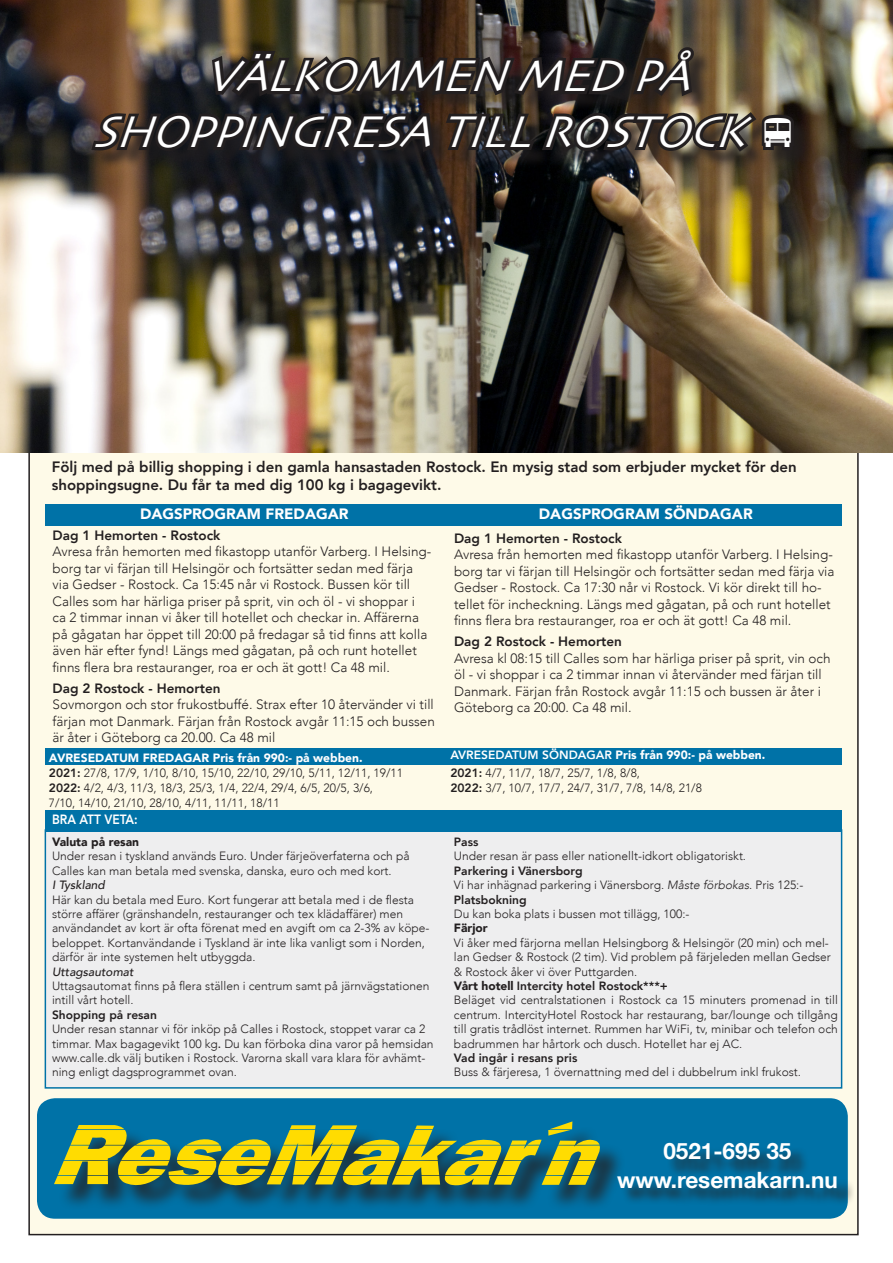
<style>
.page{position:relative;width:893px;height:1263px;background:#fff}
.page>*{position:absolute;margin:0;border:0;box-sizing:border-box;transform-origin:0 0}
.t1{font:italic 46.5px "Skia Regular 1 1";color:#fff}
.t2{font:700 22.5px/28.5px "Helvetica Neue";color:#fff;text-align:center}
.t3{font:800 15px/18px "Avenir";color:#231f20}
.t4{font:900 15px "Avenir";color:#fff}
.t5{font:300 13.5px/16.5px "Avenir";color:#231f20}
.t6{font:800 13.5px "Avenir";color:#231f20}
.t7{font:800 13.5px "Avenir";color:#fff;scale:.89 1}
.t8{font:300 12px/14.4px "Avenir";color:#231f20}
.t9{font:800 12px "Avenir";color:#231f20}
.t10{font:900 12px "Avenir";color:#fff}
.s1{font-weight:800}
.s2{font-weight:900}
.s3{font-weight:500;font-style:italic}
.s4{font-weight:500}
.s5{font-weight:800;color:#fff}
.s6{font-weight:900;color:#fff}
.s7{font-style:italic}
</style>
<div class="page">
<div style="left:29px;top:177px;width:829px;height:1057px;background:#fefae8"></div>
<div style="left:37px;top:1098px;width:811px;height:121px;background:#0072a7;border-radius:18px"></div>
<div style="left:58px;top:1126px;width:568px;height:85px;background:#231f20;opacity:.75"></div>
<svg style="left:54px;top:1121px;width:546px;height:64px"></svg>
<div style="left:666px;top:1146px;width:143px;height:32px;background:#231f20;opacity:.75"></div>
<div style="left:621px;top:1175px;width:235px;height:31px;background:#231f20;opacity:.75"></div>
<img style="left:0;top:0;width:893px;height:452px">
<img style="left:87px;top:0;width:711px;height:191px">
<div style="left:45px;top:829px;width:797px;height:260px;background:#eeeeef;border:2px solid #0072a7"></div>
<div style="left:45px;top:504px;width:797px;height:21px;background:#0072a7"></div>
<div style="left:45px;top:810px;width:797px;height:21px;background:#0072a7"></div>
<div style="left:45px;top:748px;width:797px;height:17px;background:#0072a7"></div>
<p class="t1" style="left:205px;top:48px;width:506px">VÄLKOMMENMEDPÅ</p>
<p class="t1" style="left:92px;top:104px;width:710px">SHOPPINGRESATILLROSTOCK❖</p>
<p class="t3" style="left:52px;top:458px;width:747px">Följ med på billig shopping i den gamla hansastaden Rostock. En mysig stad som erbjuder mycket för den shoppingsugne. Du får ta med dig 100 kg i bagagevikt.</p>
<p class="t4" style="left:140px;top:501px;width:210px">DAGSPROGRAM FREDAGAR</p>
<p class="t6" style="left:53px;top:525px;width:169px">Dag 1 Hemorten - Rostock</p>
<p class="t5" style="left:53px;top:543px;width:380px">Avresa från hemorten med fikastopp utanför Varberg. I Helsing&shy;borg tar vi färjan till Helsingör och fortsätter sedan med färja via Gedser - Rostock. Ca 15:45 når vi Rostock. Bussen kör till Calles som har härliga priser på sprit, vin och öl - vi shoppar i ca 2 timmar innan vi åker till hotellet och checkar in. Affärerna på gågatan har öppet till 20:00 på fredagar så tid finns att kolla även här efter fynd! Längs med gågatan, på och runt hotellet finns flera bra restauranger, roa er och ät gott! Ca 48 mil.</p>
<p class="t6" style="left:53px;top:678px;width:169px">Dag 2 Rostock - Hemorten</p>
<p class="t5" style="left:53px;top:696px;width:384px;text-align:justify">Sovmorgon och stor frukostbuffé. Strax efter 10 återvänder vi till färjan mot Danmark. Färjan från Rostock avgår 11:15 och bussen är åter i Göteborg ca 20.00. Ca 48 mil</p>
<p class="t4" style="left:539px;top:501px;width:215px">DAGSPROGRAM SÖNDAGAR</p>
<p class="t6" style="left:454px;top:528px;width:169px">Dag 1 Hemorten - Rostock</p>
<p class="t5" style="left:454px;top:546px;width:382px">Avresa från hemorten med fikastopp utanför Varberg. I Helsing&shy;borg tar vi färjan till Helsingör och fortsätter sedan med färja via Gedser - Rostock. Ca 17:30 når vi Rostock. Vi kör direkt till ho&shy;tellet för incheckning. Längs med gågatan, på och runt hotellet finns flera bra restauranger, roa er och ät gott! Ca 48 mil.</p>
<p class="t6" style="left:454px;top:631px;width:169px">Dag 2 Rostock - Hemorten</p>
<p class="t5" style="left:454px;top:650px;width:378px">Avresa kl 08:15 till Calles som har härliga priser på sprit, vin och öl - vi shoppar i ca 2 timmar innan vi återvänder med färjan till Danmark. Färjan från Rostock avgår 11:15 och bussen är åter i Göteborg ca 20:00. Ca 48 mil.</p>
<p class="t10" style="left:49px;top:748px;width:315px">AVRESEDATUM FREDAGAR Pris från 990:- på webben.</p>
<p class="t8" style="left:49px;top:766px;width:356px"><span class="s1">2021:</span> 27/8, 17/9, 1/10, 8/10, 15/10, 22/10, 29/10, 5/11, 12/11, 19/11</p>
<p class="t8" style="left:49px;top:781px;width:326px;line-height:15px"><span class="s1">2022:</span> 4/2, 4/3, 11/3, 18/3, 25/3, 1/4, 22/4, 29/4, 6/5, 20/5, 3/6,<br>7/10, 14/10, 21/10, 28/10, 4/11, 11/11, 18/11</p>
<p class="t7" style="left:52px;top:809px;width:98px">BRA ATT VETA:</p>
<p class="t8" style="left:52px;top:835px;width:359px"><span class="s2">Valuta på resan<br></span>Under resan i tyskland används Euro. Under färjeöverfaterna och på<br>Calles kan man betala med svenska, danska, euro och med kort.</p>
<p class="t8" style="left:52px;top:878px;width:379px"><span class="s3">I Tyskland<br></span>Här kan du betala med Euro. Kort fungerar att betala med i de flesta större affärer (gränshandeln, restauranger och tex klädaffärer) men användandet av kort är ofta förenat med en avgift om ca 2-3% av köpe&shy;beloppet. Kortanvändande i Tyskland är inte lika vanligt som i Norden, därför är inte systemen helt utbyggda.</p>
<p class="t8" style="left:52px;top:964px;width:379px"><span class="s3">Uttagsautomat<br></span>Uttagsautomat finns på flera ställen i centrum samt på järnvägstationen intill vårt hotell.</p>
<p class="t8" style="left:52px;top:1007px;width:383px"><span class="s1">Shopping på resan<br></span>Under resan stannar vi för inköp på Calles i Rostock, stoppet varar ca 2 timmar. Max bagagevikt 100 kg<span class="s4">.</span> Du kan förboka dina varor på hemsidan www.calle.dk välj butiken i Rostock. Varorna skall vara klara för avhämt&shy;ning enligt dagsprogrammet ovan.</p>
<p class="t8" style="left:450px;top:746px;width:316px;line-height:18px"><span class="s5">AVRESEDATUM SÖNDAGAR</span> <span class="s6">Pris från 990:- på webben.<br></span><span class="s1">2021:</span> 4/7, 11/7, 18/7, 25/7, 1/8, 8/8,</p>
<p class="t8" style="left:450px;top:781px;width:253px"><span class="s1">2022:</span> 3/7, 10/7, 17/7, 24/7, 31/7, 7/8, 14/8, 21/8</p>
<p class="t8" style="left:454px;top:835px;width:294px"><span class="s1">Pass<br></span>Under resan är pass eller nationellt-idkort obligatoriskt.</p>
<p class="t8" style="left:454px;top:863px;width:351px"><span class="s1">Parkering i Vänersborg<br></span>Vi har inhägnad parkering i Vänersborg. <span class="s7">Måste förbokas</span>. Pris 125:-</p>
<p class="t9" style="left:454px;top:890px;width:74px">Platsbokning</p>
<p class="t8" style="left:454px;top:907px;width:237px">Du kan boka plats i bussen mot tillägg, 100:-</p>
<p class="t8" style="left:454px;top:921px;width:378px"><span class="s2">Färjor<br></span>Vi åker med färjorna mellan Helsingborg &amp; Helsingör (20 min) och mel&shy;lan Gedser &amp; Rostock (2 tim). Vid problem på färjeleden mellan Gedser &amp; Rostock åker vi över Puttgarden.</p>
<p class="t9" style="left:454px;top:976px;width:215px"><span class="s2">Vårt hotell</span> Intercity hotel Rostock***+</p>
<p class="t8" style="left:454px;top:993px;width:385px;text-align:justify">Beläget vid centralstationen i Rostock ca 15 minuters promenad in till centrum. IntercityHotel Rostock har restaurang, bar/lounge och tillgång till gratis trådlöst internet. Rummen har WiFi, tv, minibar och telefon och badrummen har hårtork och dusch. Hotellet har ej AC.</p>
<p class="t8" style="left:454px;top:1051px;width:349px"><span class="s1">Vad ingår i resans pris<br></span>Buss &amp; färjeresa, 1 övernattning med del i dubbelrum inkl frukost<span class="s7">.</span></p>
<h2 class="t2" style="left:617px;top:1138px;width:222px">0521-695 35 www.resemakarn.nu</h2>
</div>
